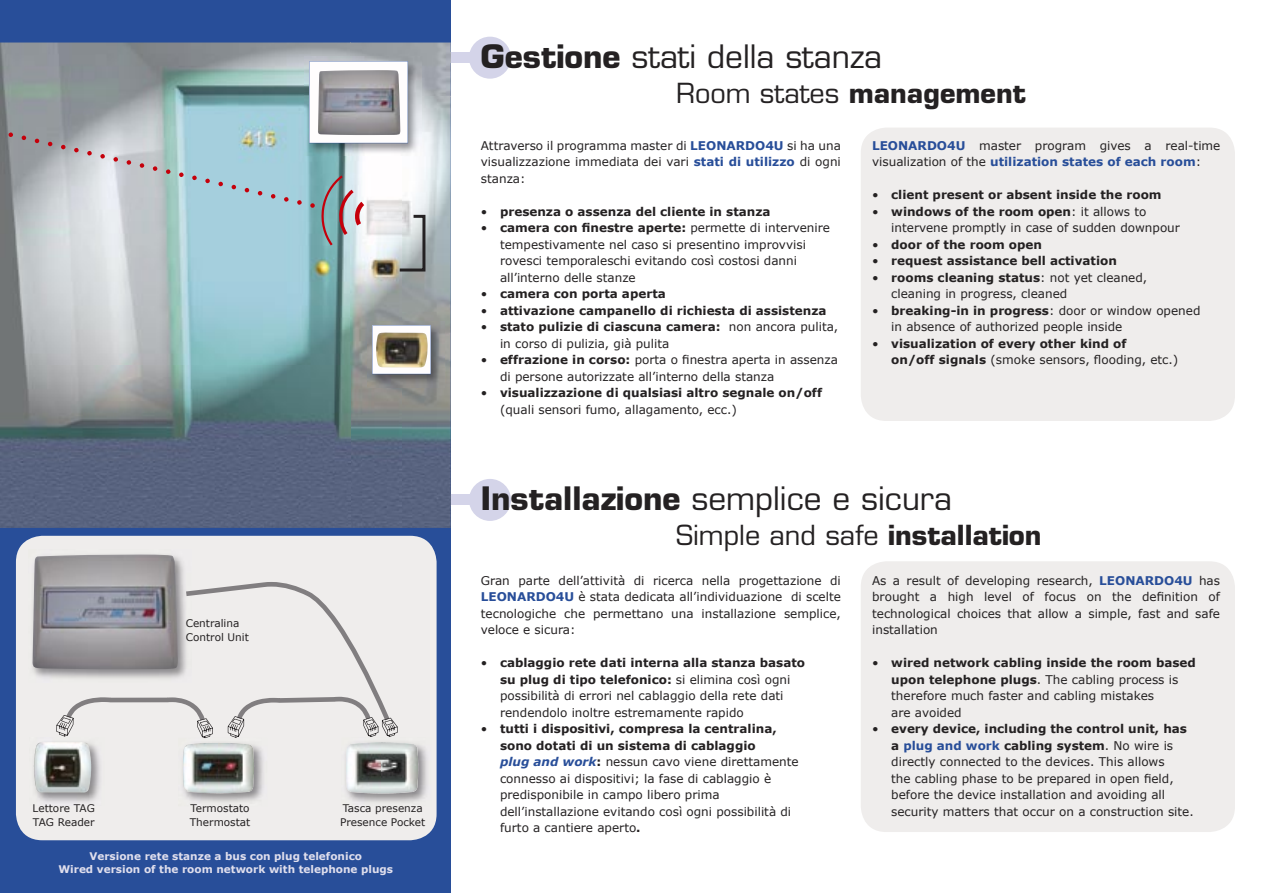
<style>
.page{position:relative;width:1263px;height:893px;background:#fff}
.page>*{position:absolute;margin:0;border:0;box-sizing:border-box;transform-origin:0 0}
.t1{font:31.5px "Eurostile";color:#242122}
.t2{font:27px "Eurostile";color:#242122}
.t3{font:12px/16.5px "Verdana";color:#242122}
.t4{font:700 12px/16.5px "Verdana";color:#242122}
.t5{font:10.5px/13.5px "Verdana";color:#242122}
.t6{font:700 10.5px/13.5px "Verdana";color:#e0dfed;text-align:center}
.s1{font-weight:700}
.s2{font-weight:700;color:#284e99}
.s3{font-weight:400}
.s4{font-weight:700;font-style:italic;color:#284e99}
</style>
<div class="page">
<div style="left:400px;top:495px;width:90px;height:10px;background:#d4d4e9"></div>
<div style="left:469px;top:479px;width:42px;height:42px;background:#d4d4e9;border-radius:50%"></div>
<div style="left:400px;top:52px;width:90px;height:11px;background:#d4d4e9"></div>
<div style="left:469px;top:37px;width:42px;height:42px;background:#d4d4e9;border-radius:50%"></div>
<div style="left:861px;top:561px;width:374px;height:271px;background:#efedec;border-radius:26px"></div>
<div style="left:861px;top:128px;width:374px;height:293px;background:#efedec;border-radius:26px"></div>
<div style="left:0;top:0;width:451px;height:893px;background:#284e99"></div>
<img style="left:0;top:43px;width:350px;height:485px">
<img style="left:350px;top:43px;width:101px;height:53px">
<img style="left:401px;top:96px;width:50px;height:432px">
<img style="left:350px;top:272px;width:51px;height:256px">
<img style="left:305px;top:57px;width:116px;height:4px">
<img style="left:368px;top:321px;width:76px;height:66px">
<svg style="left:372px;top:325px;width:59px;height:49px;background:#aba495"></svg>
<svg style="left:0;top:61px;width:425px;height:211px;background:#acbdc2"></svg>
<div style="left:16px;top:536px;width:421px;height:304px;background:#efedec;border-radius:26px"></div>
<img style="left:32px;top:558px;width:152px;height:120px">
<img style="left:33px;top:554px;width:145px;height:115px">
<img style="left:33px;top:744px;width:67px;height:58px">
<img style="left:34px;top:742px;width:57px;height:51px">
<img style="left:345px;top:745px;width:82px;height:58px">
<img style="left:346px;top:742px;width:72px;height:51px">
<img style="left:182px;top:742px;width:81px;height:60px">
<img style="left:183px;top:743px;width:71px;height:50px">
<svg style="left:56px;top:582px;width:342px;height:156px"></svg>
<p class="t5" style="left:186px;top:616px;width:65px">Centralina<br>Control Unit</p>
<p class="t5" style="left:33px;top:801px;width:64px">Lettore TAG<br>TAG Reader</p>
<p class="t5" style="left:190px;top:801px;width:62px">Termostato<br>Thermostat</p>
<p class="t5" style="left:340px;top:801px;width:87px">Tasca presenza<br>Presence Pocket</p>
<p class="t6" style="left:58px;top:849px;width:336px">Versione rete stanze a bus con plug telefonico<br>Wired version of the room network with telephone plugs</p>
<h1 class="t1" style="left:481px;top:37px;width:403px"><span class="s1">Gestione</span> stati della stanza</h1>
<h2 class="t2" style="left:676px;top:77px;width:351px">Room states <span class="s1">management</span></h2>
<p class="t3" style="left:481px;top:136px;width:361px;text-align:justify">Attraverso il programma master di <span class="s2">LEONARDO4U</span> si ha una visualizzazione immediata dei vari <span class="s2">stati di utilizzo</span> di ogni stanza:</p>
<p class="t4" style="left:481px;top:202px;width:291px"><span class="s3">•</span> presenza o assenza del cliente in stanza</p>
<p class="t3" style="left:500px;top:219px;width:332px;text-indent:-19px">• <span class="s1">camera con finestre aperte:</span> permette di intervenire tempestivamente nel caso si presentino improvvisi rovesci temporaleschi evitando così costosi danni all’interno delle stanze</p>
<p class="t4" style="left:481px;top:285px;width:186px"><span class="s3">•</span> camera con porta aperta</p>
<p class="t4" style="left:481px;top:301px;width:347px"><span class="s3">•</span> attivazione campanello di richiesta di assistenza</p>
<p class="t3" style="left:500px;top:318px;width:340px;text-indent:-19px">• <span class="s1">stato pulizie di ciascuna camera:</span> non ancora pulita, in corso di pulizia, già pulita</p>
<p class="t3" style="left:500px;top:351px;width:339px;text-indent:-19px">• <span class="s1">effrazione in corso:</span> porta o finestra aperta in assenza di persone autorizzate all’interno della stanza</p>
<p class="t4" style="left:500px;top:384px;width:324px;text-indent:-19px"><span class="s3">•</span> visualizzazione di qualsiasi altro segnale on/off <span class="s3">(quali sensori fumo, allagamento, ecc.)</span></p>
<p class="t3" style="left:872px;top:136px;width:350px"><span class="s2">LEONARDO4U</span> master program gives a real-time visualization of the <span class="s2">utilization states of each room</span>:</p>
<p class="t4" style="left:872px;top:186px;width:291px"><span class="s3">•</span> client present or absent inside the room</p>
<p class="t3" style="left:891px;top:202px;width:290px;text-indent:-19px">• <span class="s1">windows of the room open</span>: it allows to intervene promptly in case of sudden downpour</p>
<p class="t4" style="left:872px;top:235px;width:171px"><span class="s3">•</span> door of the room open</p>
<p class="t4" style="left:872px;top:252px;width:246px"><span class="s3">•</span> request assistance bell activation</p>
<p class="t3" style="left:891px;top:268px;width:258px;text-indent:-19px">• <span class="s1">rooms cleaning status</span>: not yet cleaned, cleaning in progress, cleaned</p>
<p class="t3" style="left:891px;top:301px;width:311px;text-indent:-19px">• <span class="s1">breaking-in in progress</span>: door or window opened in absence of authorized people inside</p>
<p class="t4" style="left:891px;top:334px;width:289px;text-indent:-19px"><span class="s3">•</span> visualization of every other kind of<br>on/off signals <span class="s3">(smoke sensors, flooding, etc.)</span></p>
<h1 class="t1" style="left:481px;top:479px;width:473px"><span class="s1">Installazione</span> semplice e sicura</h1>
<h2 class="t2" style="left:676px;top:519px;width:367px">Simple and safe <span class="s1">installation</span></h2>
<p class="t3" style="left:481px;top:572px;width:362px;text-align:justify">Gran parte dell’attività di ricerca nella progettazione di <span class="s2">LEONARDO4U</span> è stata dedicata all’individuazione di scelte tecnologiche che permettano una installazione semplice, veloce e sicura:</p>
<p class="t3" style="left:500px;top:654px;width:307px;text-indent:-19px">• <span class="s1">cablaggio rete dati interna alla stanza basato su plug di tipo telefonico:</span> si elimina così ogni possibilità di errori nel cablaggio della rete dati rendendolo inoltre estremamente rapido</p>
<p class="t3" style="left:500px;top:720px;width:300px;text-indent:-19px">• <span class="s1">tutti i dispositivi, compresa la centralina, sono dotati di un sistema di cablaggio<br></span><span class="s4">plug and work</span><span class="s1">:</span> nessun cavo viene direttamente connesso ai dispositivi; la fase di cablaggio è predisponibile in campo libero prima dell’installazione evitando così ogni possibilità di furto a cantiere aperto<span class="s1">.</span></p>
<p class="t3" style="left:872px;top:572px;width:349px;text-align:justify">As a result of developing research, <span class="s2">LEONARDO4U</span> has brought a high level of focus on the definition of technological choices that allow a simple, fast and safe installation</p>
<p class="t3" style="left:891px;top:654px;width:306px;text-indent:-19px">• <span class="s1">wired network cabling inside the room based upon telephone plugs</span>. The cabling process is therefore much faster and cabling mistakes<br>are avoided</p>
<p class="t3" style="left:891px;top:720px;width:304px;text-indent:-19px">• <span class="s1">every device, including the control unit, has a</span> <span class="s2">plug and work</span> <span class="s1">cabling system</span>. No wire is directly connected to the devices. This allows<br>the cabling phase to be prepared in open field, before the device installation and avoiding all security matters that occur on a construction site.</p>
</div>
